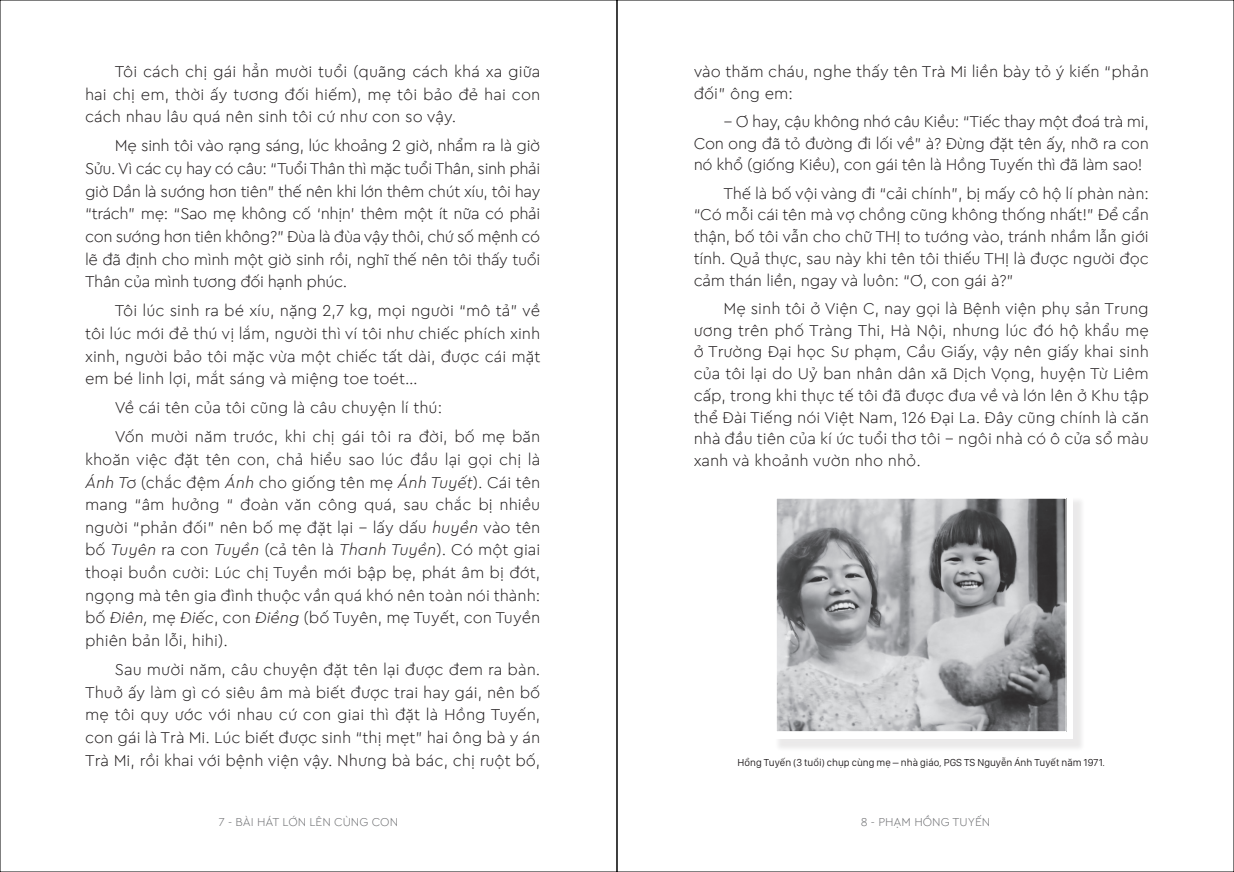
<style>
.page{position:relative;width:1234px;height:872px;background:#fff}
.page>*{position:absolute;margin:0;border:0;box-sizing:border-box;transform-origin:0 0}
.t1{font:300 16.5px/22.6px "SVN Cera";color:#231f20;text-align:justify}
.t2{font:300 12px "SVN Cera";color:#6c6d70}
.t3{font:10.5px "San Francisco Display";color:#231f20}
.s1{font-style:italic}
</style>
<div class="page">
<div style="left:773px;top:496px;width:312px;height:256px;background:#231f20;opacity:.15"></div>
<div style="left:769px;top:492px;width:303px;height:247px;background:#fff"></div>
<img style="left:777px;top:500px;width:287px;height:230px">
<div style="left:775px;top:498px;width:291px;height:234px;border:1px solid #fff"></div>
<p class="t1" style="left:85px;top:60px;width:456px;text-indent:30px">Tôi cách chị gái hẳn mười tuổi (quãng cách khá xa giữa hai chị em, thời ấy tương đối hiếm), mẹ tôi bảo đẻ hai con cách nhau lâu quá nên sinh tôi cứ như con so vậy.</p>
<p class="t1" style="left:85px;top:134px;width:456px;text-indent:30px">Mẹ sinh tôi vào rạng sáng, lúc khoảng 2 giờ, nhẩm ra là giờ Sửu. Vì các cụ hay có câu: “Tuổi Thân thì mặc tuổi Thân, sinh phải giờ Dần là sướng hơn tiên” thế nên khi lớn thêm chút xíu, tôi hay “trách” mẹ: “Sao mẹ không cố ‘nhịn’ thêm một ít nữa có phải con sướng hơn tiên không?” Đùa là đùa vậy thôi, chứ số mệnh có lẽ đã định cho mình một giờ sinh rồi, nghĩ thế nên tôi thấy tuổi Thân của mình tương đối hạnh phúc.</p>
<p class="t1" style="left:85px;top:299px;width:456px;text-indent:30px">Tôi lúc sinh ra bé xíu, nặng 2,7 kg, mọi người “mô tả” về tôi lúc mới đẻ thú vị lắm, người thì ví tôi như chiếc phích xinh xinh, người bảo tôi mặc vừa một chiếc tất dài, được cái mặt em bé linh lợi, mắt sáng và miệng toe toét…</p>
<p class="t1" style="left:115px;top:392px;width:427px;line-height:29px">Về cái tên của tôi cũng là câu chuyện lí thú:<br>Vốn mười năm trước, khi chị gái tôi ra đời, bố mẹ băn</p>
<p class="t1" style="left:85px;top:447px;width:456px">khoăn việc đặt tên con, chả hiểu sao lúc đầu lại gọi chị là <span class="s1">Ánh Tơ</span> (chắc đệm <span class="s1">Ánh</span> cho giống tên mẹ <span class="s1">Ánh Tuyết</span>). Cái tên mang “âm hưởng “ đoàn văn công quá, sau chắc bị nhiều người “phản đối” nên bố mẹ đặt lại − lấy dấu <span class="s1">huyền</span> vào tên bố <span class="s1">Tuyên</span> ra con <span class="s1">Tuyền</span> (cả tên là <span class="s1">Thanh Tuyền</span>). Có một giai thoại buồn cười: Lúc chị Tuyền mới bập bẹ, phát âm bị đớt, ngọng mà tên gia đình thuộc vần quá khó nên toàn nói thành: bố <span class="s1">Điên,</span> mẹ <span class="s1">Điếc</span>, con <span class="s1">Điềng</span> (bố Tuyên, mẹ Tuyết, con Tuyền phiên bản lỗi, hihi).</p>
<p class="t1" style="left:85px;top:657px;width:456px;text-indent:30px">Sau mười năm, câu chuyện đặt tên lại được đem ra bàn.<br>Thuở ấy làm gì có siêu âm mà biết được trai hay gái, nên bố mẹ tôi quy ước với nhau cứ con giai thì đặt là Hồng Tuyến, con gái là Trà Mi. Lúc biết được sinh “thị mẹt” hai ông bà y án Trà Mi, rồi khai với bệnh viện vậy. Nhưng bà bác, chị ruột bố,</p>
<p class="t2" style="left:219px;top:814px;width:181px">7 - BÀI HÁT LỚN LÊN CÙNG CON</p>
<p class="t1" style="left:693px;top:60px;width:456px;line-height:21.8px">vào thăm cháu, nghe thấy tên Trà Mi liền bày tỏ ý kiến “phản đối” ông em:</p>
<p class="t1" style="left:693px;top:110px;width:456px;line-height:21.8px;text-indent:30px">− Ơ hay, cậu không nhớ câu Kiều: “Tiếc thay một đoá trà mi, Con ong đã tỏ đường đi lối về” à? Đừng đặt tên ấy, nhỡ ra con nó khổ (giống Kiều), con gái tên là Hồng Tuyến thì đã làm sao!</p>
<p class="t1" style="left:693px;top:181px;width:456px;line-height:21.8px;text-indent:30px">Thế là bố vội vàng đi “cải chính”, bị mấy cô hộ lí phàn nàn: “Có mỗi cái tên mà vợ chồng cũng không thống nhất!” Để cẩn thận, bố tôi vẫn cho chữ THỊ to tướng vào, tránh nhầm lẫn giới tính. Quả thực, sau này khi tên tôi thiếu THỊ là được người đọc cảm thán liền, ngay và luôn: “Ơ, con gái à?”</p>
<p class="t1" style="left:693px;top:297px;width:456px;line-height:21.8px;text-indent:30px">Mẹ sinh tôi ở Viện C, nay gọi là Bệnh viện phụ sản Trung ương trên phố Tràng Thi, Hà Nội, nhưng lúc đó hộ khẩu mẹ ở Trường Đại học Sư phạm, Cầu Giấy, vậy nên giấy khai sinh của tôi lại do Uỷ ban nhân dân xã Dịch Vọng, huyện Từ Liêm cấp, trong khi thực tế tôi đã được đưa về và lớn lên ở Khu tập thể Đài Tiếng nói Việt Nam, 126 Đại La. Đây cũng chính là căn nhà đầu tiên của kí ức tuổi thơ tôi − ngôi nhà có ô cửa sổ màu xanh và khoảnh vườn nho nhỏ.</p>
<p class="t3" style="left:737px;top:755px;width:369px">Hồng Tuyến (3 tuổi) chụp cùng mẹ – nhà giáo, PGS TS Nguyễn Ánh Tuyết năm 1971.</p>
<p class="t2" style="left:860px;top:814px;width:131px">8 - PHẠM HỒNG TUYẾN</p>
</div>
